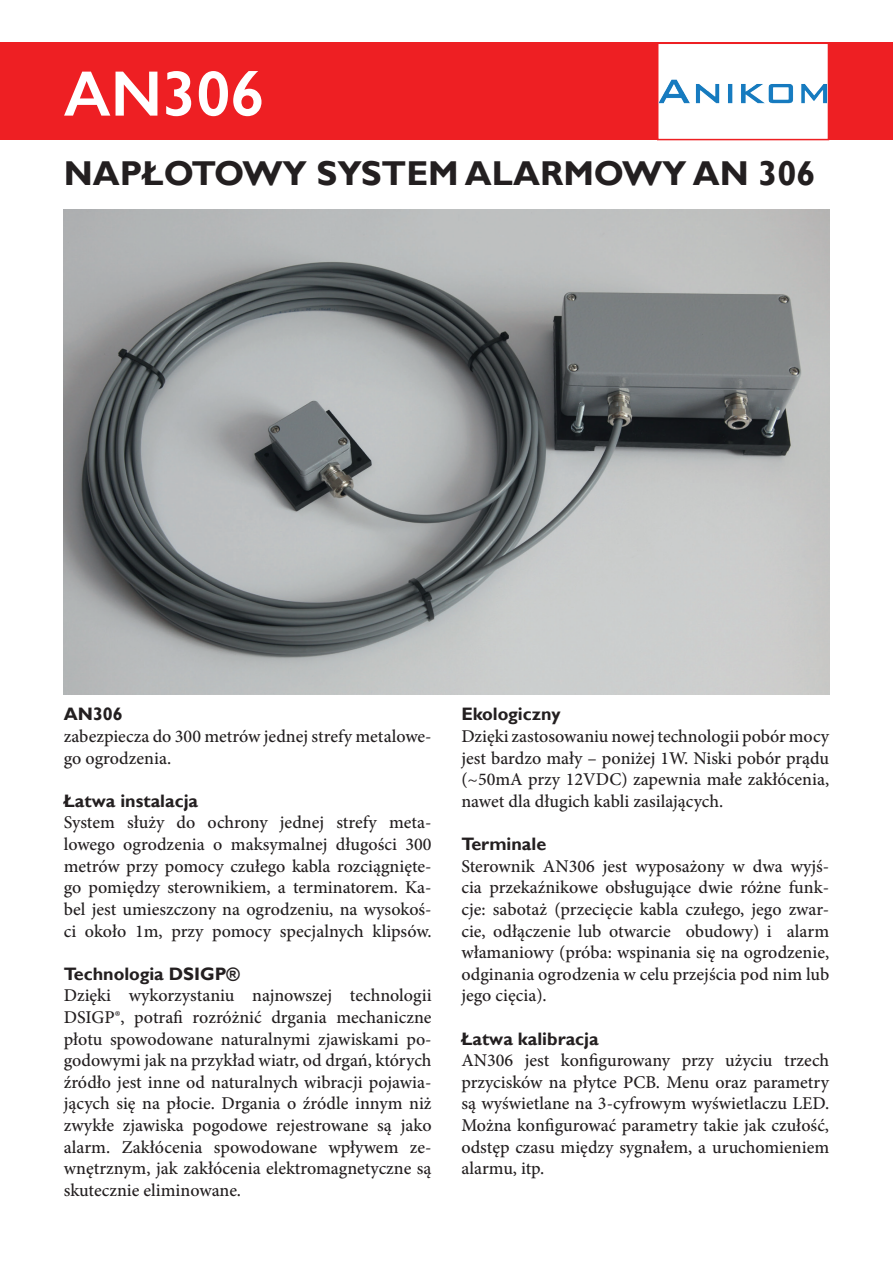
<style>
.page{position:relative;width:893px;height:1263px;background:#fff}
.page>*{position:absolute;margin:0;border:0;box-sizing:border-box;transform-origin:0 0}
.t1{font:600 64.5px "Gill Sans";color:#fff}
.t2{font:700 34.5px "Gill Sans";color:#231f20}
.t3{font:500 18px/21.6px "Minion Pro";color:#231f20;text-align:justify}
.t4{font:700 18px "Gill Sans";color:#231f20}
</style>
<div class="page">
<div style="left:0;top:43px;width:893px;height:97px;background:#ee1f23"></div>
<div style="left:657px;top:43px;width:172px;height:97px;background:#fff;border:2px solid #ee1f23"></div>
<img style="left:64px;top:209px;width:765px;height:486px">
<img style="left:657px;top:75px;width:172px;height:32px">
<h1 class="t1" style="left:64px;top:55px;width:202px">AN306</h1>
<h2 class="t2" style="left:64px;top:153px;width:753px">NAPŁOTOWY SYSTEM ALARMOWY AN 306</h2>
<p class="t4" style="left:64px;top:703px;width:61px">AN306</p>
<p class="t3" style="left:64px;top:725px;width:369px">zabezpiecza do 300 metrów jednej strefy metalowe&shy;go ogrodzenia.</p>
<p class="t4" style="left:64px;top:790px;width:136px">Łatwa instalacja</p>
<p class="t3" style="left:64px;top:812px;width:369px">System służy do ochrony jednej strefy meta&shy;lowego ogrodzenia o maksymalnej długości 300 metrów przy pomocy czułego kabla rozciągnięte&shy;go pomiędzy sterownikiem, a terminatorem. Ka&shy;bel jest umieszczony na ogrodzeniu, na wysokoś&shy;ci około 1m, przy pomocy specjalnych klipsów.</p>
<p class="t4" style="left:64px;top:963px;width:178px">Technologia DSIGP®</p>
<p class="t3" style="left:64px;top:985px;width:369px">Dzięki wykorzystaniu najnowszej technologii DSIGP®, potrafi rozróżnić drgania mechaniczne płotu spowodowane naturalnymi zjawiskami po&shy;godowymi jak na przykład wiatr, od drgań, których źródło jest inne od naturalnych wibracji pojawia&shy;jących się na płocie. Drgania o źródle innym niż zwykłe zjawiska pogodowe rejestrowane są jako alarm. Zakłócenia spowodowane wpływem ze&shy;wnętrznym, jak zakłócenia elektromagnetyczne są skutecznie eliminowane.</p>
<p class="t4" style="left:461px;top:703px;width:101px">Ekologiczny</p>
<p class="t3" style="left:461px;top:725px;width:369px">Dzięki zastosowaniu nowej technologii pobór mocy jest bardzo mały – poniżej 1W. Niski pobór prądu (~50mA przy 12VDC) zapewnia małe zakłócenia, nawet dla długich kabli zasilających.</p>
<p class="t4" style="left:461px;top:833px;width:86px">Terminale</p>
<p class="t3" style="left:461px;top:855px;width:369px">Sterownik AN306 jest wyposażony w dwa wyjś&shy;cia przekaźnikowe obsługujące dwie różne funk&shy;cje: sabotaż (przecięcie kabla czułego, jego zwar&shy;cie, odłączenie lub otwarcie obudowy) i alarm włamaniowy (próba: wspinania się na ogrodzenie, odginania ogrodzenia w celu przejścia pod nim lub jego cięcia).</p>
<p class="t4" style="left:461px;top:1027px;width:139px">Łatwa kalibracja</p>
<p class="t3" style="left:461px;top:1049px;width:369px">AN306 jest konfigurowany przy użyciu trzech przycisków na płytce PCB. Menu oraz parametry są wyświetlane na 3-cyfrowym wyświetlaczu LED.<br>Można konfigurować parametry takie jak czułość, odstęp czasu między sygnałem, a uruchomieniem alarmu, itp.</p>
</div>
